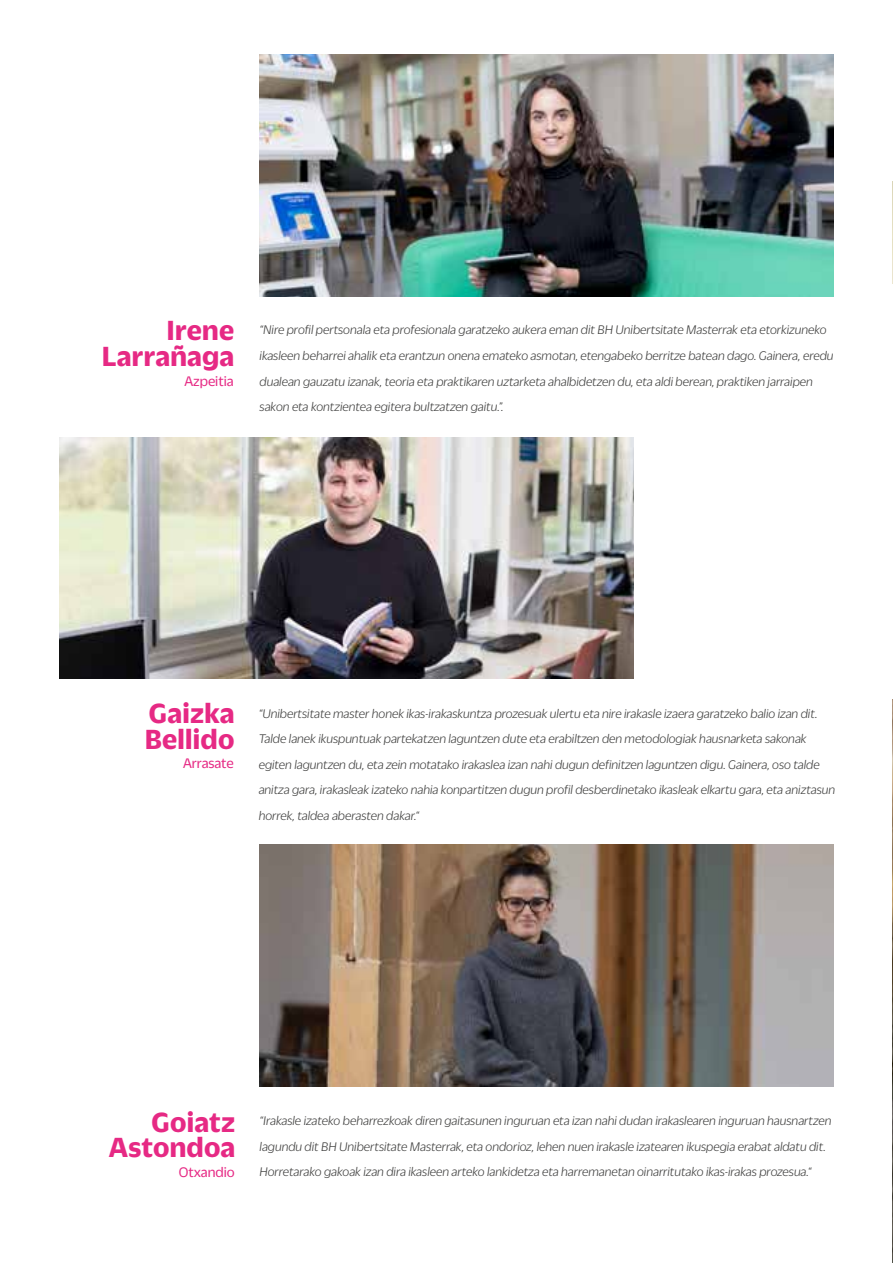
<style>
.page{position:relative;width:893px;height:1263px;background:#fff}
.page>*{position:absolute;margin:0;border:0;box-sizing:border-box;transform-origin:0 0}
.t1{font:700 30px/25.5px "Duplicate Sans";letter-spacing:.01em;color:#e62984;text-align:right}
.t2{font:15px "Duplicate Sans";color:#e62984}
.t3{font:italic 300 13.5px/25.5px "Duplicate Sans";color:#3c3c3b}
</style>
<div class="page">
<img style="left:892px;top:182px;width:1px;height:1081px">
<img style="left:259px;top:54px;width:574px;height:242px">
<img style="left:259px;top:844px;width:574px;height:242px">
<img style="left:60px;top:438px;width:574px;height:240px">
<h1 class="t1" style="left:102px;top:315px;width:134px">Irene<br>Larrañaga</h1>
<p class="t2" style="left:184px;top:371px;width:51px">Azpeitia</p>
<p class="t3" style="left:260px;top:317px;width:575px">“Nire profil pertsonala eta profesionala garatzeko aukera eman dit BH Unibertsitate Masterrak eta etorkizuneko ikasleen beharrei ahalik eta erantzun onena emateko asmotan, etengabeko berritze batean dago. Gainera, eredu dualean gauzatu izanak, teoria eta praktikaren uztarketa ahalbidetzen du, eta aldi berean, praktiken jarraipen sakon eta kontzientea egitera bultzatzen gaitu.”.</p>
<h1 class="t1" style="left:145px;top:698px;width:91px;text-align:left">Gaizka<br>Bellido</h1>
<p class="t2" style="left:183px;top:754px;width:52px">Arrasate</p>
<p class="t3" style="left:259px;top:700px;width:578px">“Unibertsitate master honek ikas-irakaskuntza prozesuak ulertu eta nire irakasle izaera garatzeko balio izan dit.<br>Talde lanek ikuspuntuak partekatzen laguntzen dute eta erabiltzen den metodologiak hausnarketa sakonak egiten laguntzen du, eta zein motatako irakaslea izan nahi dugun definitzen laguntzen digu. Gainera, oso talde anitza gara, irakasleak izateko nahia konpartitzen dugun profil desberdinetako ikasleak elkartu gara, eta aniztasun horrek, taldea aberasten dakar.“</p>
<h1 class="t1" style="left:109px;top:1106px;width:128px">Goiatz<br>Astondoa</h1>
<p class="t2" style="left:179px;top:1162px;width:58px">Otxandio</p>
<p class="t3" style="left:260px;top:1107px;width:573px">“Irakasle izateko beharrezkoak diren gaitasunen inguruan eta izan nahi dudan irakaslearen inguruan hausnartzen lagundu dit BH Unibertsitate Masterrak, eta ondorioz, lehen nuen irakasle izatearen ikuspegia erabat aldatu dit.<br>Horretarako gakoak izan dira ikasleen arteko lankidetza eta harremanetan oinarritutako ikas-irakas prozesua.“</p>
</div>
